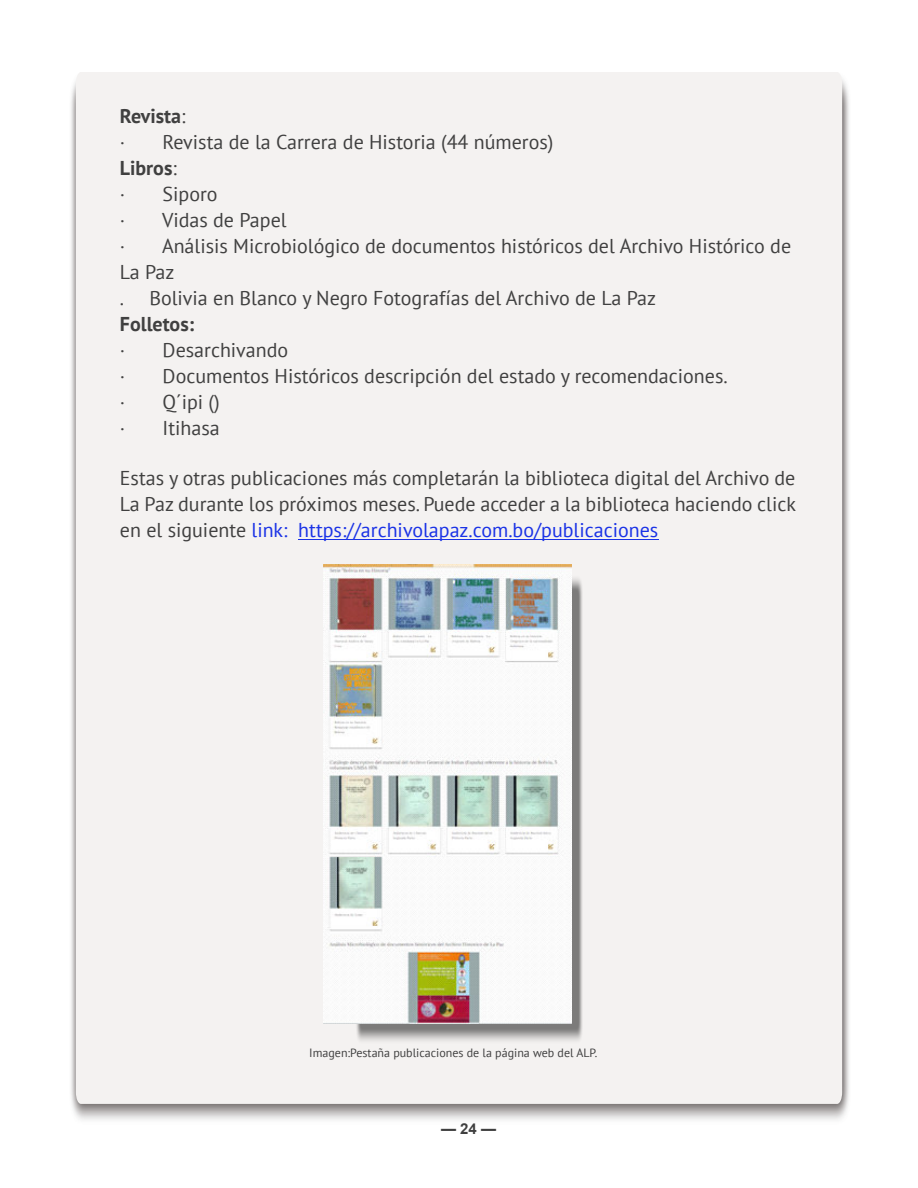
<style>
.page{position:relative;width:918px;height:1188px;background:#fff}
.page>*{position:absolute;margin:0;border:0;box-sizing:border-box;transform-origin:0 0}
.t1{font:20px/26px "PT Sans";color:#404040}
.t2{font:700 20px "PT Sans";color:#404040}
.t3{font:700 15px "Arial";color:#404040}
.t4{font:12px "PT Sans";color:#404040}
.s1{font-weight:700}
.s2{color:#1a32e6}
</style>
<div class="page">
<img style="left:71px;top:79px;width:778px;height:1041px">
<div style="left:76px;top:72px;width:766px;height:1032px;background:#f4f2f1"></div>
<img style="left:355px;top:574px;width:230px;height:472px">
<hr style="left:298px;top:539px;width:360px;height:1px;background:#1a32e6">
<img style="left:323px;top:564px;width:248px;height:459px">
<p class="t1" style="left:120px;top:103px;width:673px"><span class="s1">Revista</span>:<br>· Revista de la Carrera de Historia (44 números)<br><span class="s1">Libros</span>:<br>· Siporo<br>· Vidas de Papel<br>· Análisis Microbiológico de documentos históricos del Archivo Histórico de<br>La Paz<br>.</p>
<p class="t1" style="left:149px;top:285px;width:508px">Bolivia en Blanco y Negro Fotografías del Archivo de La Paz</p>
<p class="t2" style="left:120px;top:311px;width:76px">Folletos:</p>
<p class="t1" style="left:120px;top:337px;width:609px">· Desarchivando<br>· Documentos Históricos descripción del estado y recomendaciones. · Q´ipi ()<br>· Itihasa</p>
<p class="t1" style="left:120px;top:465px;width:678px;text-align:justify">Estas y otras publicaciones más completarán la biblioteca digital del Archivo de La Paz durante los próximos meses. Puede acceder a la biblioteca haciendo click en el siguiente <span class="s2">link: https://archivolapaz.com.bo/publicaciones</span></p>
<p class="t4" style="left:309px;top:1045px;width:290px">Imagen:Pestaña publicaciones de la página web del ALP.</p>
<p class="t3" style="left:441px;top:1123px;width:57px">—24—</p>
</div>
